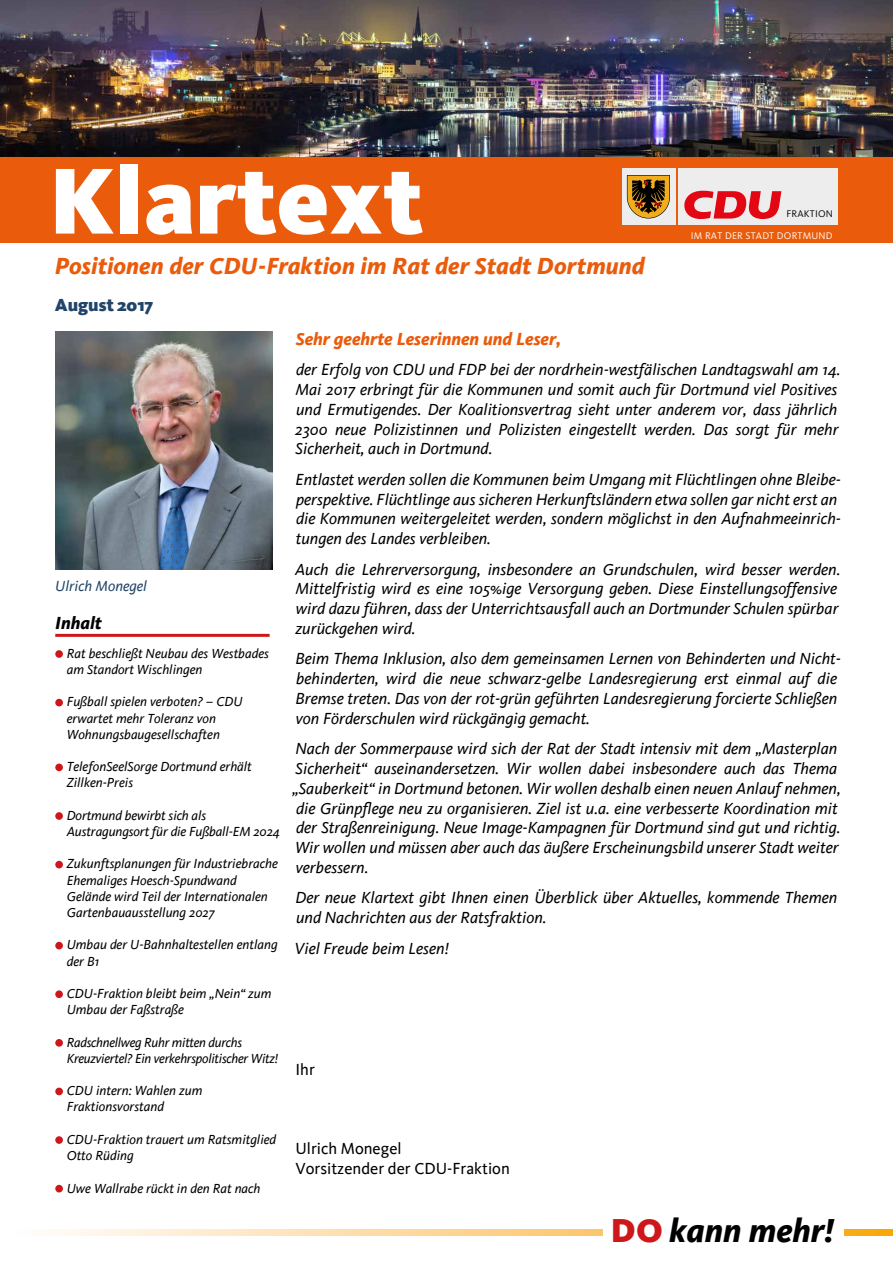
<style>
.page{position:relative;width:893px;height:1263px;background:#fff}
.page>*{position:absolute;margin:0;border:0;box-sizing:border-box;transform-origin:0 0}
.t1{font:900 97.05px "Kievit";color:#fff}
.t2{font:italic 800 34.2px "Kievit";color:#000}
.t3{font:italic 800 24px "Kievit";letter-spacing:.005em;color:#ea5b0b}
.t4{font:italic 800 18px "Kievit";color:#ea5b0b}
.t5{font:900 18px "Kievit";color:#214468}
.t6{font:italic 800 18px "Kievit";color:#000}
.t7{font:italic 16.5px/19.8px "Kievit";color:#000}
.t8{font:16.5px/19.8px "Kievit";color:#000}
.t9{font:italic 15px "Kievit";color:#214468}
.t10{font:italic 13.5px/16.2px "Kievit";color:#000}
.t11{font:italic 13.5px/16.2px "Kievit";letter-spacing:-.02em;color:#000}
.t12{font:10.05px "Kievit";letter-spacing:.02em;color:#fff}
.t13{font:10.05px "Kievit";letter-spacing:.02em;color:#000}
.s1{font-weight:900;font-style:normal;color:#cd171a}
</style>
<div class="page">
<div style="left:55px;top:650px;width:8px;height:8px;background:#cd171a;border-radius:50%"></div>
<div style="left:55px;top:699px;width:8px;height:7px;background:#cd171a;border-radius:50%"></div>
<div style="left:55px;top:763px;width:8px;height:8px;background:#cd171a;border-radius:50%"></div>
<div style="left:55px;top:812px;width:8px;height:8px;background:#cd171a;border-radius:50%"></div>
<div style="left:55px;top:861px;width:8px;height:7px;background:#cd171a;border-radius:50%"></div>
<div style="left:55px;top:942px;width:8px;height:7px;background:#cd171a;border-radius:50%"></div>
<div style="left:55px;top:990px;width:8px;height:8px;background:#cd171a;border-radius:50%"></div>
<div style="left:55px;top:1039px;width:8px;height:8px;background:#cd171a;border-radius:50%"></div>
<div style="left:55px;top:1087px;width:8px;height:8px;background:#cd171a;border-radius:50%"></div>
<div style="left:55px;top:1136px;width:8px;height:8px;background:#cd171a;border-radius:50%"></div>
<div style="left:55px;top:1185px;width:8px;height:7px;background:#cd171a;border-radius:50%"></div>
<svg style="left:48px;top:1230px;width:845px;height:5px;background:#fddba4"></svg>
<img style="left:0;top:0;width:893px;height:157px">
<div style="left:0;top:157px;width:893px;height:85px;background:#ea5b0b"></div>
<div style="left:678px;top:168px;width:160px;height:57px;background:#ededed"></div>
<div style="left:622px;top:168px;width:53px;height:57px;background:#ededed"></div>
<svg style="left:627px;top:175px;width:43px;height:43px;background:#8c6825"></svg>
<svg style="left:684px;top:191px;width:97px;height:28px"></svg>
<img style="left:55px;top:332px;width:217px;height:238px">
<div style="left:603px;top:1217px;width:241px;height:34px;background:#fff"></div>
<hr style="left:55px;top:634px;width:215px;height:3px;background:#cd171a">
<h1 class="t1" style="left:49px;top:142px;width:376px">Klartext</h1>
<h3 class="t3" style="left:55px;top:251px;width:591px">Positionen der CDU-Fraktion im Rat der Stadt Dortmund</h3>
<p class="t5" style="left:55px;top:294px;width:100px">August 2017</p>
<p class="t13" style="left:786px;top:208px;width:48px">FRAKTION</p>
<p class="t12" style="left:691px;top:230px;width:143px">IM RAT DER STADT DORTMUND</p>
<p class="t9" style="left:55px;top:577px;width:93px">Ulrich Monegel</p>
<p class="t6" style="left:55px;top:612px;width:48px">Inhalt</p>
<p class="t10" style="left:67px;top:645px;width:204px">Rat beschließt Neubau des Westbades am Standort Wischlingen</p>
<p class="t10" style="left:67px;top:694px;width:177px">Fußball spielen verboten? – CDU erwartet mehr Toleranz von<br>Wohnungsbaugesellschaften</p>
<p class="t10" style="left:67px;top:759px;width:187px">TelefonSeelSorge Dortmund erhält<br>Zillken-Preis</p>
<p class="t10" style="left:67px;top:807px;width:215px">Dortmund bewirbt sich als<br>Austragungsort für die Fußball-EM 2024</p>
<p class="t10" style="left:67px;top:856px;width:213px">Zukunftsplanungen für Industriebrache Ehemaliges Hoesch-Spundwand Gelände wird Teil der Internationalen Gartenbauausstellung 2027</p>
<p class="t10" style="left:67px;top:937px;width:212px">Umbau der U-Bahnhaltestellen entlang der B1</p>
<p class="t10" style="left:67px;top:985px;width:206px">CDU-Fraktion bleibt beim „Nein“ zum<br>Umbau der Faßstraße</p>
<p class="t11" style="left:67px;top:1034px;width:213px">Radschnellweg Ruhr mitten durchs<br>Kreuzviertel? Ein verkehrspolitischer Witz!</p>
<p class="t10" style="left:67px;top:1083px;width:137px">CDU intern: Wahlen zum<br>Fraktionsvorstand</p>
<p class="t10" style="left:67px;top:1131px;width:211px">CDU-Fraktion trauert um Ratsmitglied<br>Otto Rüding</p>
<p class="t10" style="left:67px;top:1180px;width:195px">Uwe Wallrabe rückt in den Rat nach</p>
<p class="t4" style="left:296px;top:328px;width:267px">Sehr geehrte Leserinnen und Leser,</p>
<p class="t7" style="left:295px;top:360px;width:547px">der Erfolg von CDU und FDP bei der nordrhein-westfälischen Landtagswahl am 14.<br>Mai 2017 erbringt für die Kommunen und somit auch für Dortmund viel Positives und Ermutigendes. Der Koalitionsvertrag sieht unter anderem vor, dass jährlich 2300 neue Polizistinnen und Polizisten eingestellt werden. Das sorgt für mehr Sicherheit, auch in Dortmund.</p>
<p class="t7" style="left:295px;top:469px;width:546px">Entlastet werden sollen die Kommunen beim Umgang mit Flüchtlingen ohne Bleibe&shy;perspektive. Flüchtlinge aus sicheren Herkunftsländern etwa sollen gar nicht erst an die Kommunen weitergeleitet werden, sondern möglichst in den Aufnahmeeinrich&shy;tungen des Landes verbleiben.</p>
<p class="t7" style="left:295px;top:559px;width:547px">Auch die Lehrerversorgung, insbesondere an Grundschulen, wird besser werden.<br>Mittelfristig wird es eine 105%ige Versorgung geben. Diese Einstellungsoffensive wird dazu führen, dass der Unterrichtsausfall auch an Dortmunder Schulen spürbar zurückgehen wird.</p>
<p class="t7" style="left:295px;top:649px;width:546px">Beim Thema Inklusion, also dem gemeinsamen Lernen von Behinderten und Nicht&shy;behinderten, wird die neue schwarz-gelbe Landesregierung erst einmal auf die Bremse treten. Das von der rot-grün geführten Landesregierung forcierte Schließen von Förderschulen wird rückgängig gemacht.</p>
<p class="t7" style="left:293px;top:739px;width:550px">Nach der Sommerpause wird sich der Rat der Stadt intensiv mit dem „Masterplan Sicherheit“ auseinandersetzen. Wir wollen dabei insbesondere auch das Thema „Sauberkeit“ in Dortmund betonen. Wir wollen deshalb einen neuen Anlauf nehmen, die Grünpflege neu zu organisieren. Ziel ist u.a. eine verbesserte Koordination mit der Straßenreinigung. Neue Image-Kampagnen für Dortmund sind gut und richtig.<br>Wir wollen und müssen aber auch das äußere Erscheinungsbild unserer Stadt weiter verbessern.</p>
<p class="t7" style="left:295px;top:888px;width:543px">Der neue Klartext gibt Ihnen einen Überblick über Aktuelles, kommende Themen und Nachrichten aus der Ratsfraktion.</p>
<p class="t7" style="left:295px;top:938px;width:156px">Viel Freude beim Lesen!</p>
<p class="t8" style="left:295px;top:1060px;width:21px">Ihr</p>
<p class="t8" style="left:295px;top:1139px;width:216px">Ulrich Monegel<br>Vorsitzender der CDU-Fraktion</p>
<h2 class="t2" style="left:611px;top:1209px;width:225px"><span class="s1">DO</span> kann mehr!</h2>
</div>
